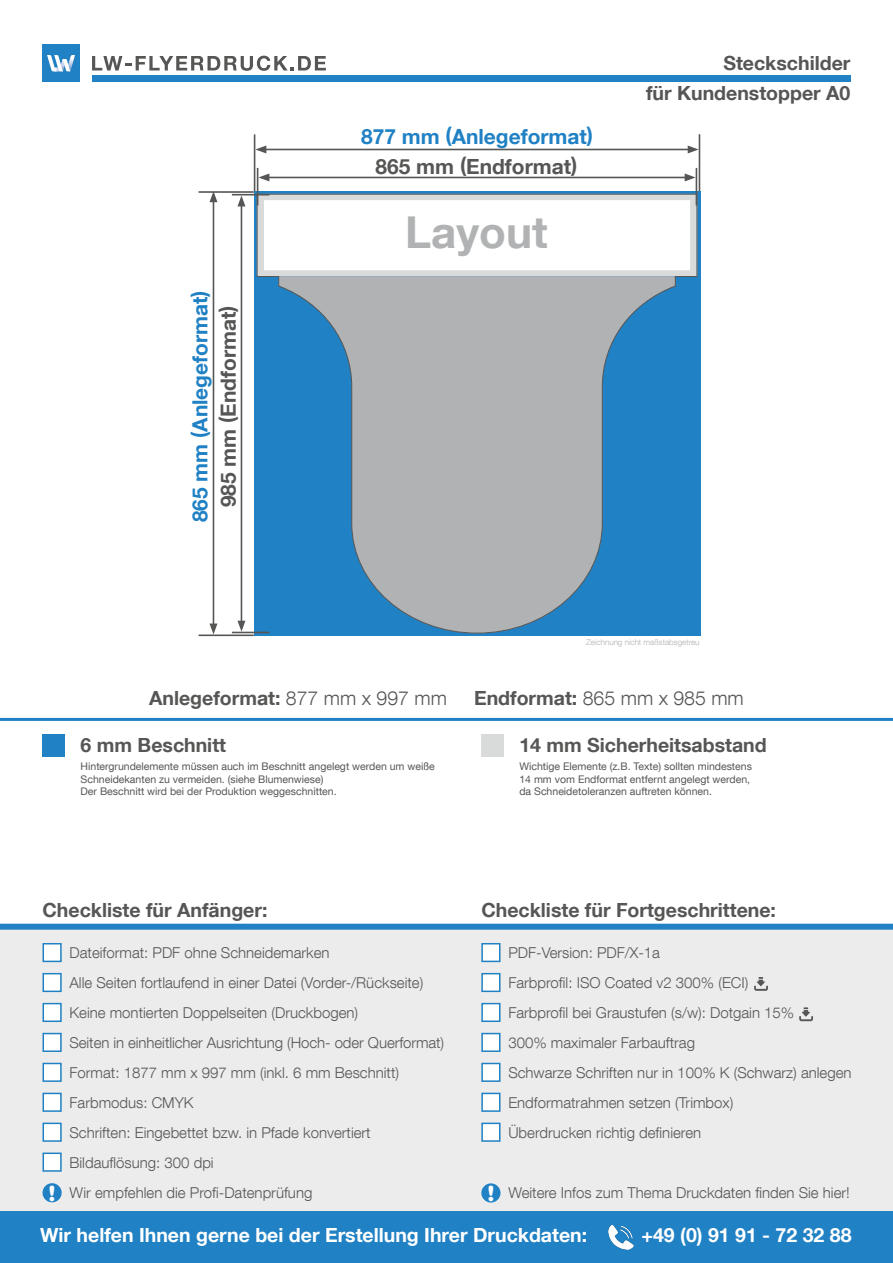
<style>
.page{position:relative;width:893px;height:1263px;background:#fff}
.page>*{position:absolute;margin:0;border:0;box-sizing:border-box;transform-origin:0 0}
.t1{font:700 43.95px "Helvetica Neue LT Com";color:#b1b2b3}
.t2{font:900 21px "Helvetica Rounded";color:#fff}
.t3{font:700 20.85px "Helvetica Neue LT Com";color:#2081c4}
.t4{font:700 20.85px "Helvetica Neue LT Com";color:#565655}
.t5{font:700 19.5px "Helvetica Neue LT Com";color:#565655}
.t6{font:700 19.5px "Helvetica Neue LT Com";color:#fff}
.t7{font:300 19.5px "Helvetica Neue LT Com";color:#565655}
.t8{font:300 15px "Helvetica Neue LT Com";color:#565655}
.t9{font:10.5px/12.6px "Helvetica Neue LT Com";color:#565655}
.t10{font:300 8.1px "Helvetica Neue LT Com";color:#b1b2b3}
.s1{font-weight:300}
.s2{font-weight:700}
</style>
<div class="page">
<svg style="left:254px;top:191px;width:446px;height:445px;background:#2480bf"></svg>
<svg style="left:256px;top:194px;width:441px;height:440px"></svg>
<div style="left:0;top:927px;width:893px;height:309px;background:#ececec"></div>
<div style="left:0;top:924px;width:893px;height:6px;background:#2081c4"></div>
<hr style="left:0;top:718px;width:893px;height:3px;background:#2081c4">
<div style="left:43px;top:735px;width:22px;height:22px;background:#2081c4"></div>
<div style="left:481px;top:735px;width:22px;height:22px;background:#d9dada"></div>
<div style="left:43px;top:943px;width:19px;height:19px;background:#fff;border:2px solid #2081c4"></div>
<div style="left:481px;top:943px;width:19px;height:19px;background:#fff;border:2px solid #2081c4"></div>
<div style="left:43px;top:973px;width:19px;height:19px;background:#fff;border:2px solid #2081c4"></div>
<div style="left:481px;top:973px;width:19px;height:19px;background:#fff;border:2px solid #2081c4"></div>
<div style="left:43px;top:1003px;width:19px;height:19px;background:#fff;border:2px solid #2081c4"></div>
<div style="left:481px;top:1003px;width:19px;height:19px;background:#fff;border:2px solid #2081c4"></div>
<div style="left:43px;top:1033px;width:19px;height:19px;background:#fff;border:2px solid #2081c4"></div>
<div style="left:481px;top:1033px;width:19px;height:19px;background:#fff;border:2px solid #2081c4"></div>
<div style="left:43px;top:1063px;width:19px;height:19px;background:#fff;border:2px solid #2081c4"></div>
<div style="left:481px;top:1063px;width:19px;height:19px;background:#fff;border:2px solid #2081c4"></div>
<div style="left:43px;top:1093px;width:19px;height:19px;background:#fff;border:2px solid #2081c4"></div>
<div style="left:481px;top:1093px;width:19px;height:19px;background:#fff;border:2px solid #2081c4"></div>
<div style="left:43px;top:1122px;width:19px;height:20px;background:#fff;border:2px solid #2081c4"></div>
<div style="left:43px;top:1152px;width:19px;height:20px;background:#fff;border:2px solid #2081c4"></div>
<div style="left:481px;top:1122px;width:19px;height:20px;background:#fff;border:2px solid #2081c4"></div>
<div style="left:43px;top:1183px;width:19px;height:19px;background:#2081c4;border-radius:50%"></div>
<div style="left:481px;top:1183px;width:19px;height:19px;background:#2081c4;border-radius:50%"></div>
<div style="left:0;top:1212px;width:893px;height:51px;background:#2081c4"></div>
<img style="left:608px;top:1224px;width:26px;height:26px">
<hr style="left:199px;top:634px;width:55px;height:2px;background:#565655">
<hr style="left:254px;top:134px;width:1px;height:57px;background:#565655">
<hr style="left:199px;top:191px;width:55px;height:2px;background:#565655">
<hr style="left:699px;top:134px;width:1px;height:57px;background:#565655">
<hr style="left:232px;top:194px;width:38px;height:1px;background:#565655">
<hr style="left:696px;top:168px;width:1px;height:38px;background:#565655">
<hr style="left:232px;top:632px;width:38px;height:1px;background:#565655">
<hr style="left:257px;top:168px;width:1px;height:38px;background:#565655">
<hr style="left:241px;top:204px;width:1px;height:419px;background:#565655">
<svg style="left:237px;top:195px;width:8px;height:11px"></svg>
<svg style="left:237px;top:621px;width:8px;height:11px"></svg>
<hr style="left:267px;top:177px;width:420px;height:1px;background:#565655">
<svg style="left:685px;top:173px;width:11px;height:8px"></svg>
<svg style="left:258px;top:173px;width:11px;height:8px"></svg>
<hr style="left:213px;top:200px;width:1px;height:426px;background:#565655">
<svg style="left:209px;top:191px;width:8px;height:11px"></svg>
<svg style="left:209px;top:623px;width:8px;height:11px"></svg>
<hr style="left:264px;top:149px;width:426px;height:1px;background:#565655">
<svg style="left:688px;top:145px;width:11px;height:8px"></svg>
<svg style="left:255px;top:145px;width:11px;height:8px"></svg>
<svg style="left:754px;top:977px;width:14px;height:14px"></svg>
<svg style="left:799px;top:1007px;width:14px;height:14px"></svg>
<div style="left:92px;top:76px;width:758px;height:6px;background:#2081c4"></div>
<svg style="left:92px;top:56px;width:234px;height:15px"></svg>
<div style="left:42px;top:45px;width:38px;height:37px;background:#2081c4"></div>
<svg style="left:47px;top:55px;width:28px;height:16px"></svg>
<p class="t3" style="left:187px;top:522px;width:233px;rotate:-90deg">865 mm (Anlegeformat)</p>
<p class="t4" style="left:215px;top:507px;width:203px;rotate:-90deg">985 mm (Endformat)</p>
<p class="t3" style="left:361px;top:123px;width:233px">877 mm (Anlegeformat)</p>
<p class="t4" style="left:376px;top:153px;width:203px">865 mm (Endformat)</p>
<p class="t1" style="left:405px;top:205px;width:144px">Layout</p>
<p class="t5" style="left:723px;top:51px;width:129px">Steckschilder</p>
<p class="t5" style="left:646px;top:81px;width:206px">für Kundenstopper A0</p>
<p class="t10" style="left:586px;top:637px;width:115px">Zeichnung nicht maßstabsgetreu</p>
<p class="t5" style="left:149px;top:686px;width:299px">Anlegeformat: <span class="s1">877 mm x 997 mm</span></p>
<p class="t7" style="left:474px;top:686px;width:271px"><span class="s2">Endformat:</span> 865 mm x 985 mm</p>
<p class="t5" style="left:81px;top:733px;width:147px">6 mm Beschnitt</p>
<p class="t9" style="left:81px;top:760px;width:356px">Hintergrundelemente müssen auch im Beschnitt angelegt werden um weiße<br>Schneidekanten zu vermeiden. (siehe Blumenwiese)<br>Der Beschnitt wird bei der Produktion weggeschnitten.</p>
<p class="t5" style="left:519px;top:733px;width:249px">14 mm Sicherheitsabstand</p>
<p class="t9" style="left:519px;top:760px;width:234px">Wichtige Elemente (z.B. Texte) sollten mindestens</p>
<p class="t9" style="left:519px;top:772px;width:232px">14 mm vom Endformat entfernt angelegt werden,</p>
<p class="t9" style="left:519px;top:785px;width:194px">da Schneidetoleranzen auftreten können.</p>
<p class="t5" style="left:43px;top:897px;width:226px">Checkliste für Anfänger:</p>
<p class="t5" style="left:481px;top:897px;width:296px">Checkliste für Fortgeschrittene:</p>
<p class="t5" style="left:43px;top:942px;width:144px">DATEIAUFBAU:</p>
<p class="t5" style="left:495px;top:933px;width:144px">DATEIAUFBAU:</p>
<p class="t8" style="left:70px;top:943px;width:262px">Dateiformat: PDF ohne Schneidemarken</p>
<p class="t8" style="left:70px;top:973px;width:355px">Alle Seiten fortlaufend in einer Datei (Vorder-/Rückseite)</p>
<p class="t8" style="left:70px;top:1003px;width:290px">Keine montierten Doppelseiten (Druckbogen)</p>
<p class="t8" style="left:70px;top:1033px;width:376px">Seiten in einheitlicher Ausrichtung (Hoch- oder Querformat)</p>
<p class="t8" style="left:70px;top:1063px;width:331px">Format: 1877 mm x 997 mm (inkl. 6 mm Beschnitt)</p>
<p class="t8" style="left:70px;top:1093px;width:126px">Farbmodus: CMYK</p>
<p class="t8" style="left:70px;top:1123px;width:303px">Schriften: Eingebettet bzw. in Pfade konvertiert</p>
<p class="t8" style="left:70px;top:1153px;width:146px">Bildauflösung: 300 dpi</p>
<p class="t8" style="left:70px;top:1183px;width:244px">Wir empfehlen die Profi-Datenprüfung</p>
<p class="t8" style="left:508px;top:943px;width:153px">PDF-Version: PDF/X-1a</p>
<p class="t8" style="left:508px;top:973px;width:242px">Farbprofil: ISO Coated v2 300% (ECI)</p>
<p class="t8" style="left:508px;top:1003px;width:287px">Farbprofil bei Graustufen (s/w): Dotgain 15%</p>
<p class="t8" style="left:508px;top:1033px;width:188px">300% maximaler Farbauftrag</p>
<p class="t8" style="left:508px;top:1063px;width:345px">Schwarze Schriften nur in 100% K (Schwarz) anlegen</p>
<p class="t8" style="left:508px;top:1093px;width:227px">Endformatrahmen setzen (Trimbox)</p>
<p class="t8" style="left:508px;top:1123px;width:194px">Überdrucken richtig definieren</p>
<p class="t2" style="left:48px;top:1180px;width:9px">!</p>
<p class="t2" style="left:487px;top:1180px;width:9px">!</p>
<p class="t8" style="left:508px;top:1183px;width:343px">Weitere Infos zum Thema Druckdaten finden Sie hier!</p>
<p class="t6" style="left:40px;top:1223px;width:549px">Wir helfen Ihnen gerne bei der Erstellung Ihrer Druckdaten:</p>
<p class="t6" style="left:641px;top:1223px;width:212px">+49 (0) 91 91 - 72 32 88</p>
</div>
